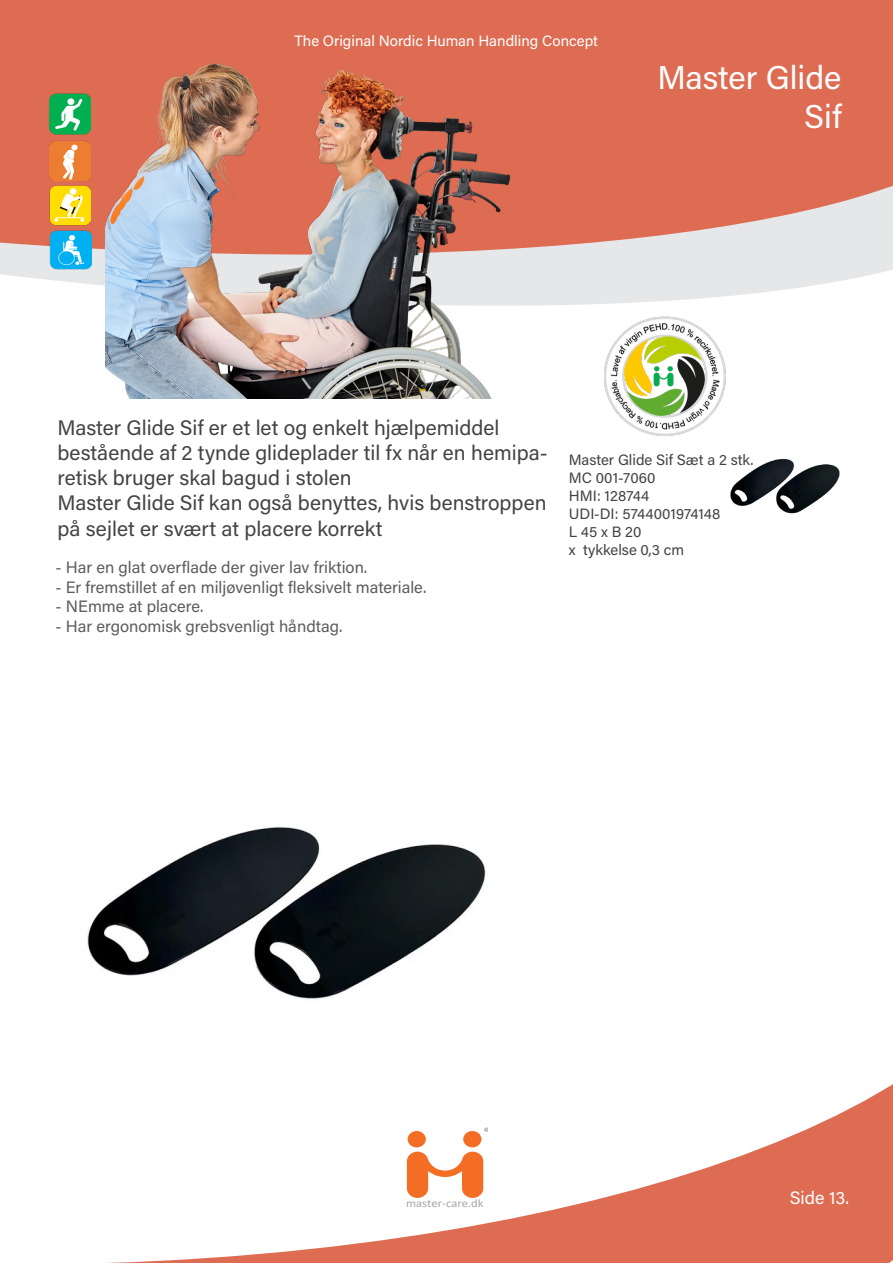
<style>
.page{position:relative;width:893px;height:1263px;background:#fff}
.page>*{position:absolute;margin:0;border:0;box-sizing:border-box;transform-origin:0 0}
.t1{font:33px "Acumin Variable Concept";color:#fff}
.t2{font:21px/25.2px "Acumin Variable Concept";color:#434346}
.t3{font:18px "Acumin Variable Concept";color:#fff}
.t4{font:16.5px "Acumin Variable Concept";color:#5e5c5f}
.t5{font:15px "Acumin Variable Concept";color:#434346}
.t6{font:15px "Acumin Variable Concept";color:#fff}
.t7{font:11.4px "Calibri";color:#a6a6a6;scale:1.11 1}
.t8{font:3.15px "Calibri";color:#7f7f7f;scale:1.11 1}
</style>
<div class="page">
<svg style="left:54px;top:280px;width:789px;height:25px;fill:#e6e7e9"></svg>
<svg style="left:0;top:0;width:893px;height:280px;fill:#dd6c53"></svg>
<svg style="left:108px;top:1084px;width:785px;height:179px"></svg>
<img style="left:105px;top:58px;width:442px;height:341px">
<img style="left:87px;top:827px;width:399px;height:172px">
<img style="left:730px;top:458px;width:110px;height:56px">
<img style="left:47px;top:180px;width:45px;height:89px">
<img style="left:44px;top:137px;width:47px;height:43px">
<img style="left:47px;top:86px;width:44px;height:51px">
<img style="left:604px;top:316px;width:122px;height:120px">
<svg style="left:407px;top:1151px;width:76px;height:47px"></svg>
<div style="left:408px;top:1131px;width:18px;height:16px;background:#f36e24;border-radius:50%"></div>
<div style="left:463px;top:1131px;width:18px;height:16px;background:#f36e24;border-radius:50%"></div>
<p class="t6" style="left:295px;top:31px;width:305px">The Original Nordic Human Handling Concept</p>
<p class="t1" style="left:657px;top:55px;width:186px">Master Glide</p>
<p class="t1" style="left:804px;top:94px;width:39px">Sif</p>
<p class="t2" style="left:58px;top:414px;width:492px">Master Glide Sif er et let og enkelt hjælpemiddel bestående af 2 tynde glideplader til fx når en hemipa&shy;retisk bruger skal bagud i stolen</p>
<p class="t2" style="left:58px;top:490px;width:491px">Master Glide Sif kan også benyttes, hvis benstroppen på sejlet er svært at placere korrekt</p>
<p class="t4" style="left:56px;top:556px;width:313px">- Har en glat overflade der giver lav friktion.</p>
<p class="t4" style="left:56px;top:575px;width:372px">- Er fremstillet af en miljøvenligt fleksivelt materiale.</p>
<p class="t4" style="left:56px;top:595px;width:149px">- NEmme at placere.</p>
<p class="t4" style="left:56px;top:615px;width:288px">- Har ergonomisk grebsvenligt håndtag.</p>
<p class="t5" style="left:569px;top:449px;width:186px">Master Glide Sif Sæt a 2 stk.</p>
<p class="t5" style="left:569px;top:467px;width:88px">MC 001-7060</p>
<p class="t5" style="left:569px;top:485px;width:82px">HMI: 128744</p>
<p class="t5" style="left:569px;top:503px;width:153px">UDI-DI: 5744001974148</p>
<p class="t5" style="left:569px;top:521px;width:74px">L 45 x B 20</p>
<p class="t5" style="left:569px;top:539px;width:117px">x tykkelse 0,3 cm</p>
<p class="t8" style="left:486px;top:1127px;width:3px">R</p>
<p class="t7" style="left:406px;top:1195px;width:71px">master-care.dk</p>
<p class="t3" style="left:790px;top:1185px;width:61px">Side 13.</p>
</div>
